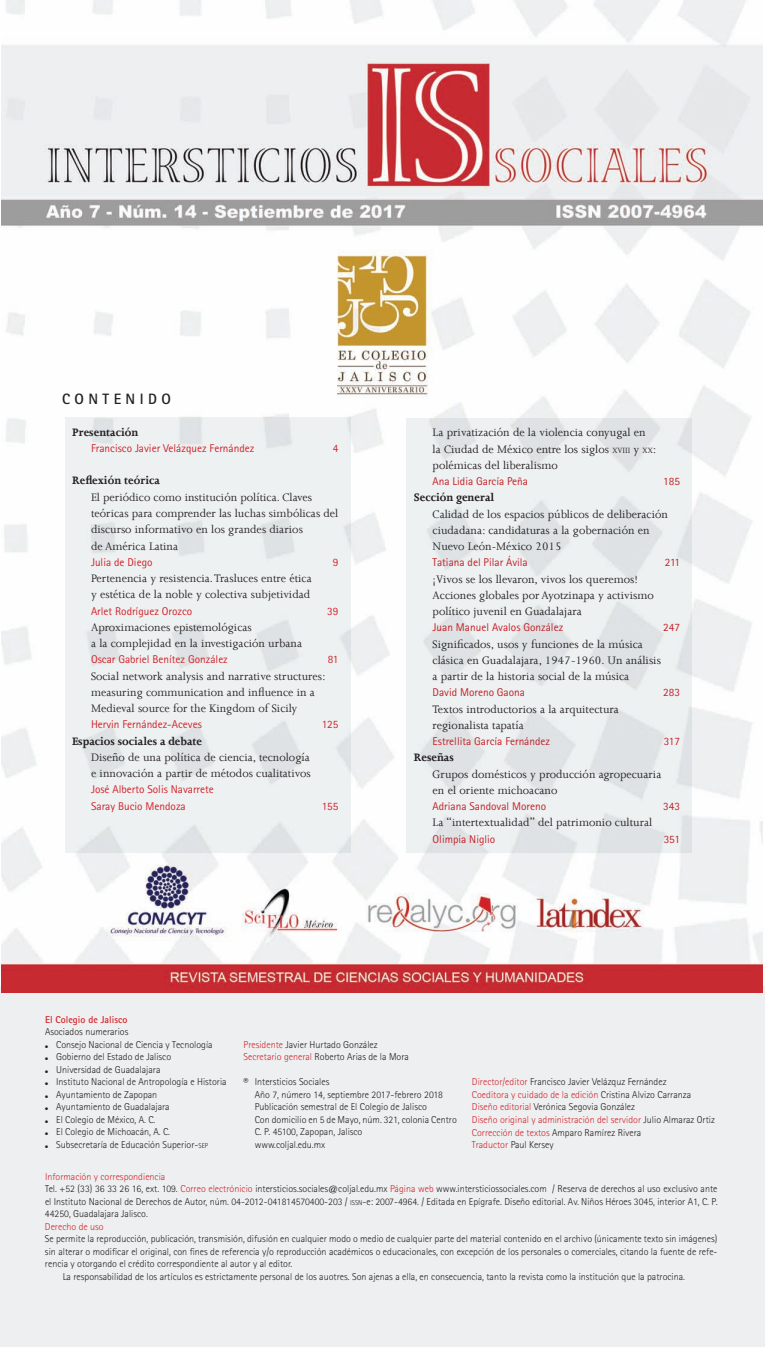
<style>
.page{position:relative;width:765px;height:1347px;background:#fff}
.page>*{position:absolute;margin:0;border:0;box-sizing:border-box;transform-origin:0 0}
.t1{font:700 15px "Rotis Sans Serif Std";color:#231f20}
.t2{font:12.5px/16.2px "Joanna";color:#231f20}
.t3{font:700 12.5px "Joanna";color:#231f20}
.t4{font:11.25px/16.2px "Rotis Sans Serif Std";color:#d1232a}
.t5{font:300 10px/12.5px "Rotis Sans Serif Std";color:#231f20}
.t6{font:300 10px/12.5px "Rotis Sans Serif Std";color:#d1232a}
.t7{font:700 10px "Rotis Sans Serif Std";color:#d1232a}
.s1{font-size:8.75px}
.s2{font-size:7px}
.s3{color:#d1232a}
.s4{color:#231f20}
</style>
<div class="page">
<div style="left:0;top:986px;width:764px;height:360px;background:#edeeef"></div>
<img style="left:1px;top:0;width:762px;height:992px">
<div style="left:65px;top:417px;width:286px;height:435px;background:#eff2f3"></div>
<div style="left:406px;top:418px;width:285px;height:434px;background:linear-gradient(to right,#eaedef,#e8ebed)"></div>
<h1 class="t1" style="left:62px;top:389px;width:110px">C O N T E N I D O</h1>
<p class="t3" style="left:72px;top:424px;width:68px">Presentación</p>
<p class="t4" style="left:91px;top:440px;width:165px">Francisco Javier Velázquez Fernández</p>
<p class="t4" style="left:333px;top:440px;width:7px">4</p>
<p class="t3" style="left:72px;top:473px;width:89px">Reflexión teórica</p>
<p class="t2" style="left:91px;top:488px;width:249px">El periódico como institución política. Claves teóricas para comprender las luchas simbólicas del discurso informativo en los grandes diarios<br>de América Latina</p>
<p class="t4" style="left:91px;top:554px;width:63px">Julia de Diego</p>
<p class="t4" style="left:333px;top:554px;width:7px">9</p>
<p class="t2" style="left:91px;top:570px;width:222px">Pertenencia y resistencia. Trasluces entre ética y estética de la noble y colectiva subjetividad</p>
<p class="t4" style="left:91px;top:602px;width:103px">Arlet Rodríguez Orozco</p>
<p class="t4" style="left:327px;top:602px;width:13px">39</p>
<p class="t2" style="left:91px;top:618px;width:213px">Aproximaciones epistemológicas<br>a la complejidad en la investigación urbana</p>
<p class="t4" style="left:91px;top:651px;width:138px">Oscar Gabriel Benítez González</p>
<p class="t4" style="left:328px;top:651px;width:12px">81</p>
<p class="t2" style="left:91px;top:667px;width:236px">Social network analysis and narrative structures: measuring communication and influence in a<br>Medieval source for the Kingdom of Sicily</p>
<p class="t4" style="left:91px;top:716px;width:112px">Hervin Fernández-Aceves</p>
<p class="t4" style="left:322px;top:716px;width:18px">125</p>
<p class="t3" style="left:72px;top:733px;width:131px">Espacios sociales a debate</p>
<p class="t2" style="left:91px;top:748px;width:221px">Diseño de una política de ciencia, tecnología e innovación a partir de métodos cualitativos</p>
<p class="t4" style="left:91px;top:781px;width:124px">José Alberto Solis Navarrete<br>Saray Bucio Mendoza</p>
<p class="t4" style="left:322px;top:797px;width:18px">155</p>
<p class="t2" style="left:433px;top:424px;width:225px">La privatización de la violencia conyugal en la Ciudad de México entre los siglos <span class="s1">xviii</span> y <span class="s1">xx</span>: polémicas del liberalismo</p>
<p class="t4" style="left:433px;top:473px;width:97px">Ana Lidia García Peña</p>
<p class="t4" style="left:663px;top:473px;width:18px">185</p>
<p class="t3" style="left:414px;top:490px;width:82px">Sección general</p>
<p class="t2" style="left:433px;top:505px;width:237px">Calidad de los espacios públicos de deliberación ciudadana: candidaturas a la gobernación en<br>Nuevo León-México 2015</p>
<p class="t4" style="left:433px;top:554px;width:97px">Tatiana del Pilar Ávila</p>
<p class="t4" style="left:665px;top:554px;width:17px">211</p>
<p class="t2" style="left:433px;top:570px;width:223px">¡Vivos se los llevaron, vivos los queremos!<br>Acciones globales por Ayotzinapa y activismo político juvenil en Guadalajara</p>
<p class="t4" style="left:433px;top:619px;width:132px">Juan Manuel Avalos González</p>
<p class="t4" style="left:663px;top:619px;width:18px">247</p>
<p class="t2" style="left:433px;top:635px;width:230px">Significados, usos y funciones de la música clásica en Guadalajara, 1947-1960. Un análisis a partir de la historia social de la música</p>
<p class="t4" style="left:433px;top:684px;width:94px">David Moreno Gaona</p>
<p class="t4" style="left:663px;top:684px;width:18px">283</p>
<p class="t2" style="left:433px;top:700px;width:188px">Textos introductorios a la arquitectura regionalista tapatía</p>
<p class="t4" style="left:433px;top:733px;width:119px">Estrellita García Fernández</p>
<p class="t4" style="left:664px;top:733px;width:18px">317</p>
<p class="t3" style="left:414px;top:750px;width:41px">Reseñas</p>
<p class="t2" style="left:433px;top:765px;width:230px">Grupos domésticos y producción agropecuaria en el oriente michoacano</p>
<p class="t4" style="left:433px;top:798px;width:115px">Adriana Sandoval Moreno</p>
<p class="t4" style="left:663px;top:798px;width:18px">343</p>
<p class="t2" style="left:433px;top:814px;width:221px">La “intertextualidad” del patrimonio cultural</p>
<p class="t4" style="left:433px;top:830px;width:64px">Olimpia Niglio</p>
<p class="t4" style="left:664px;top:830px;width:18px">351</p>
<p class="t7" style="left:45px;top:1013px;width:84px">El Colegio de Jalisco</p>
<p class="t5" style="left:45px;top:1025px;width:85px">Asociados numerarios</p>
<p class="t5" style="left:45px;top:1038px;width:169px">● Consejo Nacional de Ciencia y Tecnología</p>
<p class="t5" style="left:45px;top:1050px;width:128px">● Gobierno del Estado de Jalisco</p>
<p class="t5" style="left:45px;top:1063px;width:117px">● Universidad de Guadalajara</p>
<p class="t5" style="left:45px;top:1075px;width:183px">● Instituto Nacional de Antropología e Historia</p>
<p class="t5" style="left:45px;top:1088px;width:114px">● Ayuntamiento de Zapopan</p>
<p class="t5" style="left:45px;top:1100px;width:126px">● Ayuntamiento de Guadalajara</p>
<p class="t5" style="left:45px;top:1113px;width:112px">● El Colegio de México, A. C.</p>
<p class="t5" style="left:45px;top:1125px;width:127px">● El Colegio de Michoacán, A. C.</p>
<p class="t5" style="left:45px;top:1138px;width:165px">● Subsecretaría de Educación Superior-<span class="s2">SEP</span></p>
<p class="t5" style="left:244px;top:1038px;width:167px"><span class="s3">Presidente</span> Javier Hurtado González<br><span class="s3">Secretario general</span> Roberto Arias de la Mora</p>
<p class="t5" style="left:255px;top:1075px;width:204px;text-indent:-11px">® Intersticios Sociales<br>Año 7, número 14, septiembre 2017-febrero 2018<br>Publicación semestral de El Colegio de Jalisco<br>Con domicilio en 5 de Mayo, núm. 321, colonia Centro C. P. 45100, Zapopan, Jalisco<br>www.coljal.edu.mx</p>
<p class="t6" style="left:472px;top:1075px;width:245px">Director/editor <span class="s4">Francisco Javier Velázquz Fernández<br></span>Coeditora y cuidado de la edición <span class="s4">Cristina Alvizo Carranza </span>Diseño editorial <span class="s4">Verónica Segovia González<br></span>Diseño original y administración del servidor <span class="s4">Julio Almaraz Ortiz </span>Corrección de textos <span class="s4">Amparo Ramírez Rivera<br></span>Traductor <span class="s4">Paul Kersey</span></p>
<p class="t5" style="left:45px;top:1170px;width:674px"><span class="s3">Información y correspondiencia<br></span>Tel. +52 (33) 36 33 26 16, ext. 109. <span class="s3">Correo electrónicio</span> intersticios.sociales@coljal.edu.mx <span class="s3">Página web</span> www.intersticiossociales.com / Reserva de derechos al uso exclusivo ante el Instituto Nacional de Derechos de Autor, núm. 04-2012-041814570400-203 / <span class="s2">ISSN</span>-e: 2007-4964. / Editada en Epígrafe. Diseño editorial. Av. Niños Héroes 3045, interior A1, C. P.<br>44250, Guadalajara Jalisco.</p>
<p class="t6" style="left:45px;top:1220px;width:60px">Derecho de uso</p>
<p class="t5" style="left:45px;top:1232px;width:674px">Se permite la reproducción, publicación, transmisión, difusión en cualquier modo o medio de cualquier parte del material contenido en el archivo (únicamente texto sin imágenes)</p>
<p class="t5" style="left:45px;top:1245px;width:674px">sin alterar o modificar el original, con fines de referencia y/o reproducción académicos o educacionales, con excepción de los personales o comerciales, citando la fuente de refe-</p>
<p class="t5" style="left:45px;top:1257px;width:249px">rencia y otorgando el crédito correspondiente al autor y al editor.</p>
<p class="t5" style="left:63px;top:1270px;width:624px">La responsabilidad de los artículos es estrictamente personal de los auotres. Son ajenas a ella, en consecuencia, tanto la revista como la institución que la patrocina.</p>
</div>
